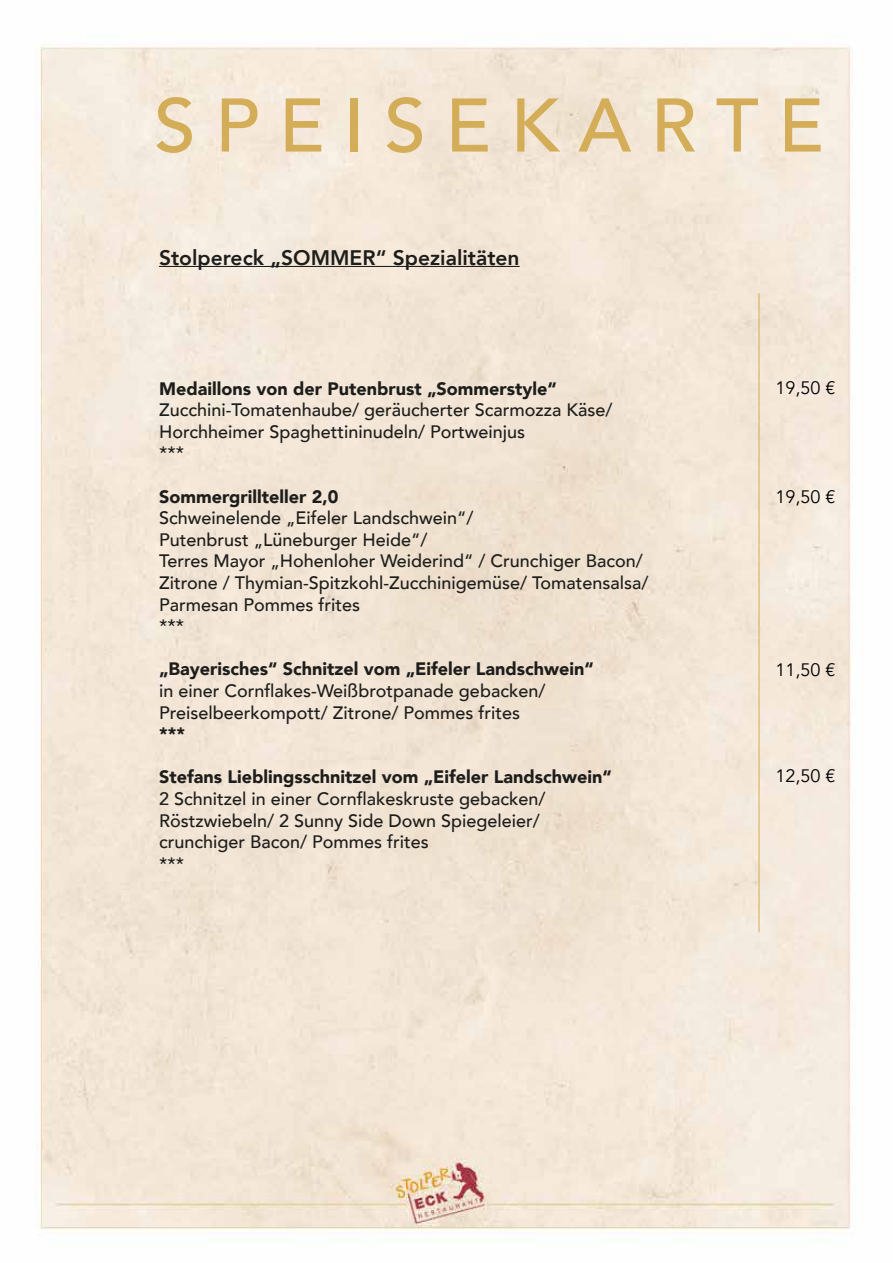
<style>
.page{position:relative;width:893px;height:1263px;background:#fff}
.page>*{position:absolute;margin:0;border:0;box-sizing:border-box;transform-origin:0 0}
.t1{font:500 75px "Avenir";color:#d3ad58}
.t2{font:800 21px "Avenir";color:#1d1d1b}
.t3{font:500 18px/21.6px "Avenir";color:#1d1d1b}
.t4{font:900 18px "Avenir";color:#1d1d1b}
.t5{font:18px "Avenir";color:#000}
</style>
<div class="page">
<img style="left:35px;top:44px;width:818px;height:1187px">
<hr style="left:159px;top:266px;width:361px;height:1px;background:#1d1d1b">
<hr style="left:759px;top:293px;width:1px;height:639px;background:#d3ad58">
<h1 class="t1" style="left:154px;top:61px;width:671px">S P E I S E K A R T E</h1>
<p class="t2" style="left:159px;top:241px;width:362px">Stolpereck „SOMMER“ Spezialitäten</p>
<p class="t4" style="left:159px;top:373px;width:399px">Medaillons von der Putenbrust „Sommerstyle“</p>
<p class="t3" style="left:159px;top:398px;width:455px">Zucchini-Tomatenhaube/ geräucherter Scarmozza Käse/<br>Horchheimer Spaghettininudeln/ Portweinjus<br>***</p>
<p class="t4" style="left:159px;top:481px;width:181px">Sommergrillteller 2,0</p>
<p class="t3" style="left:159px;top:506px;width:491px">Schweinelende „Eifeler Landschwein“/<br>Putenbrust „Lüneburger Heide“/<br>Terres Mayor „Hohenloher Weiderind“ / Crunchiger Bacon/ Zitrone / Thymian-Spitzkohl-Zucchinigemüse/ Tomatensalsa/ Parmesan Pommes frites<br>***</p>
<p class="t4" style="left:159px;top:654px;width:436px">„Bayerisches“ Schnitzel vom „Eifeler Landschwein“</p>
<p class="t3" style="left:159px;top:679px;width:388px">in einer Cornflakes-Weißbrotpanade gebacken/<br>Preiselbeerkompott/ Zitrone/ Pommes frites</p>
<p class="t4" style="left:159px;top:718px;width:28px">***</p>
<p class="t4" style="left:159px;top:762px;width:454px">Stefans Lieblingsschnitzel vom „Eifeler Landschwein“</p>
<p class="t3" style="left:159px;top:787px;width:388px">2 Schnitzel in einer Cornflakeskruste gebacken/ Röstzwiebeln/ 2 Sunny Side Down Spiegeleier/ crunchiger Bacon/ Pommes frites<br>***</p>
<p class="t5" style="left:775px;top:377px;width:62px">19,50 €</p>
<p class="t5" style="left:775px;top:486px;width:62px">19,50 €</p>
<p class="t5" style="left:775px;top:659px;width:62px">11,50 €</p>
<p class="t5" style="left:775px;top:765px;width:62px">12,50 €</p>
</div>
